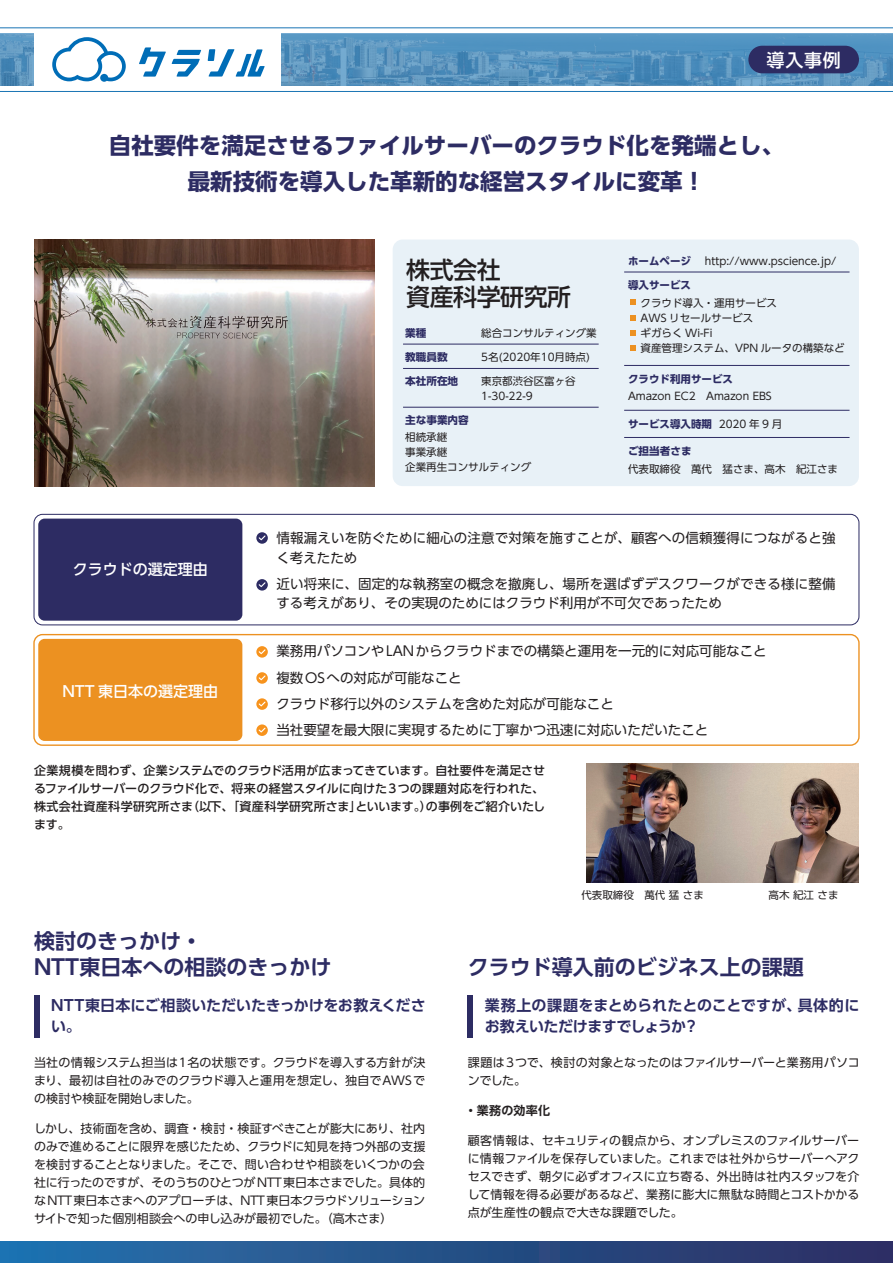
<style>
.page{position:relative;width:893px;height:1263px;background:#fff}
.page>*{position:absolute;margin:0;border:0;box-sizing:border-box;transform-origin:0 0}
.t1{font:500 24px/27px "UD Shin Go Pro";letter-spacing:-.02em;color:#231f20}
.t2{font:700 22.5px/36px "UD Shin Go Pro";color:#2d2c63;text-align:center}
.t3{font:700 21px/25.5px "UD Shin Go Pro De";color:#2d2c63}
.t4{font:500 18px "UD Shin Go Pro";color:#fff}
.t5{font:700 15px/21px "UD Shin Go Pro De";letter-spacing:-.005em;color:#2d2c63}
.t6{font:500 15px "UD Shin Go Pro";color:#fff}
.t7{font:13.5px/26.2px "UD Shin Go Pro";color:#231f20}
.t8{font:12px/18px "UD Shin Go Pro";letter-spacing:-.005em;color:#231f20;text-align:justify}
.t9{font:500 12px/18px "UD Shin Go Pro";letter-spacing:.01em;color:#231f20;text-align:justify}
.t10{font:700 12px "UD Shin Go Pro De";letter-spacing:.02em;color:#231f20}
.t11{font:10.5px/15px "UD Shin Go Pro";color:#231f20}
.t12{font:700 10.5px "UD Shin Go Pro";color:#2d2c63}
</style>
<div class="page">
<div style="left:0;top:1242px;width:893px;height:21px;background:linear-gradient(to right,#2273af,#2c2e62)"></div>
<img style="left:0;top:34px;width:893px;height:51px">
<div style="left:34px;top:30px;width:247px;height:59px;background:#fff"></div>
<hr style="left:0;top:27px;width:893px;height:1px;background:#1974b4">
<hr style="left:0;top:91px;width:893px;height:1px;background:#1974b4">
<div style="left:393px;top:239px;width:466px;height:247px;background:#e8f1f7;border-radius:10px"></div>
<img style="left:587px;top:763px;width:272px;height:119px">
<img style="left:34px;top:239px;width:340px;height:247px">
<svg style="left:256px;top:532px;width:12px;height:12px"></svg>
<svg style="left:256px;top:579px;width:12px;height:12px"></svg>
<svg style="left:256px;top:646px;width:12px;height:12px"></svg>
<svg style="left:256px;top:672px;width:12px;height:12px"></svg>
<svg style="left:256px;top:698px;width:12px;height:12px"></svg>
<svg style="left:256px;top:724px;width:12px;height:12px"></svg>
<div style="left:38px;top:519px;width:204px;height:102px;background:#2d2c63;border-radius:6px"></div>
<div style="left:34px;top:514px;width:825px;height:111px;border:1px solid #2d2c63;border-radius:9px"></div>
<div style="left:38px;top:639px;width:204px;height:102px;background:#ec9121;border-radius:6px"></div>
<div style="left:33px;top:634px;width:827px;height:112px;border:1px solid #ec9121;border-radius:9px"></div>
<div style="left:748px;top:46px;width:111px;height:27px;background:#2d2c63;border-radius:14px"></div>
<div style="left:34px;top:995px;width:5px;height:42px;background:#2d2c63"></div>
<div style="left:468px;top:995px;width:5px;height:42px;background:#2d2c63"></div>
<svg style="left:139px;top:47px;width:27px;height:30px"></svg>
<svg style="left:172px;top:50px;width:29px;height:27px"></svg>
<svg style="left:208px;top:49px;width:57px;height:28px"></svg>
<svg style="left:52px;top:37px;width:74px;height:45px"></svg>
<svg style="left:630px;top:300px;width:5px;height:5px"></svg>
<svg style="left:630px;top:315px;width:5px;height:5px"></svg>
<svg style="left:630px;top:330px;width:5px;height:5px"></svg>
<svg style="left:630px;top:345px;width:5px;height:5px"></svg>
<hr style="left:403px;top:344px;width:196px;height:1px;background:#2d2c63">
<hr style="left:624px;top:272px;width:225px;height:1px;background:#2d2c63">
<hr style="left:624px;top:365px;width:225px;height:1px;background:#2d2c63">
<hr style="left:624px;top:410px;width:225px;height:1px;background:#2d2c63">
<hr style="left:403px;top:368px;width:196px;height:1px;background:#2d2c63">
<hr style="left:403px;top:407px;width:196px;height:1px;background:#2d2c63">
<hr style="left:624px;top:437px;width:225px;height:1px;background:#2d2c63">
<h3 class="t4" style="left:767px;top:45px;width:76px">導入事例</h3>
<h2 class="t2" style="left:109px;top:127px;width:676px">自社要件を満足させるファイルサーバーのクラウド化を発端とし、最新技術を導入した革新的な経営スタイルに変革！</h2>
<p class="t6" style="left:73px;top:557px;width:137px">クラウドの選定理由</p>
<p class="t6" style="left:62px;top:679px;width:157px">NTT 東日本の選定理由</p>
<h1 class="t1" style="left:406px;top:255px;width:167px">株式会社<br>資産科学研究所</h1>
<p class="t12" style="left:405px;top:325px;width:23px">業種</p>
<p class="t12" style="left:405px;top:348px;width:44px">教職員数</p>
<p class="t12" style="left:405px;top:373px;width:55px">本社所在地</p>
<p class="t12" style="left:405px;top:411px;width:65px">主な事業内容</p>
<p class="t11" style="left:481px;top:325px;width:117px">総合コンサルティング業</p>
<p class="t11" style="left:481px;top:349px;width:110px">5名(2020年10月時点)</p>
<p class="t11" style="left:481px;top:373px;width:96px">東京都渋谷区富ヶ谷<br>1-30-22-9</p>
<p class="t11" style="left:405px;top:429px;width:127px">相続承継<br>事業承継<br>企業再生コンサルティング</p>
<p class="t12" style="left:628px;top:253px;width:64px">ホームページ</p>
<p class="t12" style="left:628px;top:277px;width:64px">導入サービス</p>
<p class="t11" style="left:705px;top:253px;width:133px">http://www.pscience.jp/</p>
<p class="t11" style="left:641px;top:295px;width:206px">クラウド導入・運用サービス<br>AWS リセールサービス<br>ギガらく Wi-Fi<br>資産管理システム、VPN ルータの構築など</p>
<p class="t12" style="left:628px;top:370px;width:106px">クラウド利用サービス</p>
<p class="t11" style="left:628px;top:388px;width:145px">Amazon EC2　Amazon EBS</p>
<p class="t12" style="left:628px;top:416px;width:85px">サービス導入時期</p>
<p class="t12" style="left:628px;top:443px;width:65px">ご担当者さま</p>
<p class="t11" style="left:719px;top:416px;width:65px">2020 年 9 月</p>
<p class="t11" style="left:628px;top:461px;width:212px">代表取締役　萬代　猛さま、高木　紀江さま</p>
<p class="t7" style="left:276px;top:528px;width:561px;line-height:19.5px">情報漏えいを防ぐために細心の注意で対策を施すことが、顧客への信頼獲得につながると強く考えたため</p>
<p class="t7" style="left:276px;top:573px;width:561px;line-height:19.5px">近い将来に、固定的な執務室の概念を撤廃し、場所を選ばずデスクワークができる様に整備する考えがあり、その実現のためにはクラウド利用が不可欠であったため</p>
<p class="t7" style="left:276px;top:638px;width:492px">業務用パソコンやLANからクラウドまでの構築と運用を一元的に対応可能なこと複数OSへの対応が可能なこと<br>クラウド移行以外のシステムを含めた対応が可能なこと<br>当社要望を最大限に実現するために丁寧かつ迅速に対応いただいたこと</p>
<p class="t9" style="left:34px;top:761px;width:513px">企業規模を問わず、企業システムでのクラウド活用が広まってきています。自社要件を満足させるファイルサーバーのクラウド化で、将来の経営スタイルに向けた3つの課題対応を行われた、株式会社資産科学研究所さま（以下、「資産科学研究所さま」といいます。）の事例をご紹介いたします。</p>
<p class="t11" style="left:581px;top:887px;width:124px">代表取締役　萬代 猛 さま</p>
<p class="t11" style="left:769px;top:887px;width:71px">高木 紀江 さま</p>
<h3 class="t3" style="left:34px;top:928px;width:299px">検討のきっかけ・<br>NTT東日本への相談のきっかけ</h3>
<p class="t5" style="left:51px;top:994px;width:376px">NTT東日本にご相談いただいたきっかけをお教えください。</p>
<p class="t8" style="left:34px;top:1053px;width:393px">当社の情報システム担当は1名の状態です。クラウドを導入する方針が決まり、最初は自社のみでのクラウド導入と運用を想定し、独自でAWSでの検討や検証を開始しました。</p>
<p class="t8" style="left:34px;top:1119px;width:393px">しかし、技術面を含め、調査・検討・検証すべきことが膨大にあり、社内のみで進めることに限界を感じたため、クラウドに知見を持つ外部の支援を検討することとなりました。そこで、問い合わせや相談をいくつかの会社に行ったのですが、そのうちのひとつが NTT東日本さまでした。具体的なNTT東日本さまへのアプローチは、NTT東日本クラウドソリューションサイトで知った個別相談会への申し込みが最初でした。（高木さま）</p>
<h3 class="t3" style="left:468px;top:953px;width:338px">クラウド導入前のビジネス上の課題</h3>
<p class="t5" style="left:485px;top:994px;width:376px">業務上の課題をまとめられたとのことですが、具体的にお教えいただけますでしょうか？</p>
<p class="t8" style="left:468px;top:1053px;width:393px">課題は3つで、検討の対象となったのはファイルサーバーと業務用パソコンでした。</p>
<p class="t10" style="left:465px;top:1101px;width:87px">・業務の効率化</p>
<p class="t8" style="left:468px;top:1131px;width:393px">顧客情報は、セキュリティの観点から、オンプレミスのファイルサーバーに情報ファイルを保存していました。これまでは社外からサーバーへアクセスできず、朝夕に必ずオフィスに立ち寄る、外出時は社内スタッフを介して情報を得る必要があるなど、業務に膨大に無駄な時間とコストかかる点が生産性の観点で大きな課題でした。</p>
</div>
